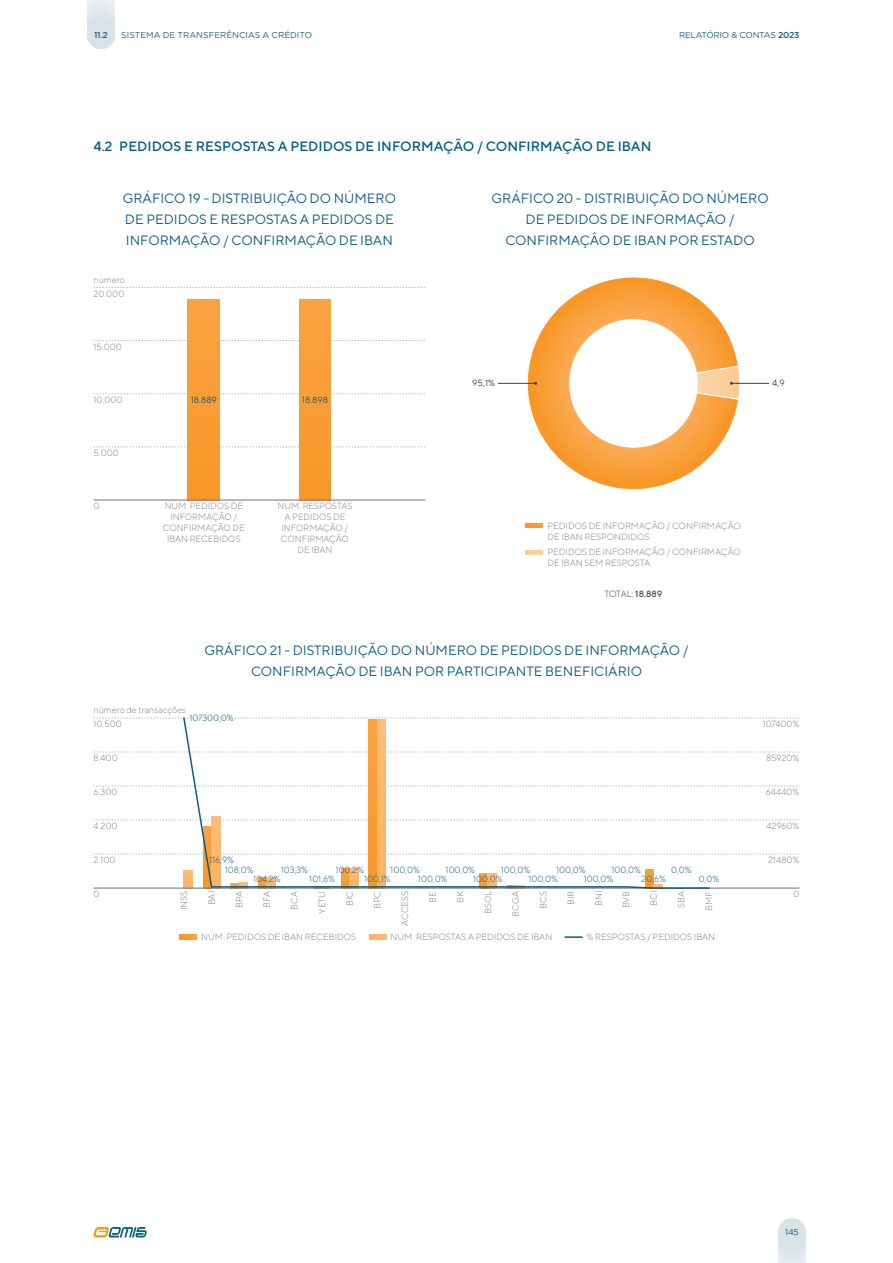
<style>
.page{position:relative;width:893px;height:1263px;background:#fff}
.page>*{position:absolute;margin:0;border:0;box-sizing:border-box;transform-origin:0 0}
.t1{font:13.5px/21px "TT Norms";color:#105b83;text-align:center}
.t2{font:500 13.5px "TT Norms";color:#005b85}
.t3{font:300 9px/10.8px "TT Norms";color:#808080}
.t4{font:300 9px/9.4px "TT Norms";color:#105b83}
.t5{font:9px "TT Norms";color:#105b83}
.t6{font:300 9px "TT Norms";letter-spacing:-.04em;color:#404040}
.t7{font:9px "TT Norms";color:#404040}
.t8{font:8.7px "Gotham Rounded";color:#1e5f85}
.t9{font:8.7px "Gotham Rounded";letter-spacing:-.025em;color:#1e5f85}
.t10{font:500 8.7px "Gotham Rounded";color:#1e5f85}
.s1{font-weight:500}
</style>
<div class="page">
<svg style="left:93px;top:1227px;width:54px;height:10px"></svg>
<svg style="left:87px;top:39px;width:28px;height:10px"></svg>
<svg style="left:87px;top:0;width:28px;height:10px"></svg>
<div style="left:87px;top:0;width:28px;height:27px;background:#e7edf0;border-radius:50%"></div>
<div style="left:87px;top:4px;width:28px;height:28px;background:#e4eaee;border-radius:50%"></div>
<div style="left:87px;top:9px;width:28px;height:27px;background:#dfe8ec;border-radius:50%"></div>
<div style="left:87px;top:15px;width:28px;height:28px;background:#d9e3e9;border-radius:50%"></div>
<div style="left:87px;top:22px;width:28px;height:27px;background:#d9e2e7;border-radius:50%"></div>
<svg style="left:778px;top:1253px;width:28px;height:10px"></svg>
<div style="left:778px;top:1236px;width:28px;height:27px;background:#e4eaee;border-radius:50%"></div>
<div style="left:778px;top:1231px;width:28px;height:28px;background:#e0e8ec;border-radius:50%"></div>
<div style="left:778px;top:1227px;width:28px;height:28px;background:#dce6eb;border-radius:50%"></div>
<div style="left:778px;top:1225px;width:28px;height:27px;background:#d9e3e9;border-radius:50%"></div>
<div style="left:778px;top:1218px;width:28px;height:28px;background:#d9e2e7;border-radius:50%"></div>
<svg style="left:94px;top:393px;width:331px;height:1px"></svg>
<svg style="left:94px;top:446px;width:331px;height:1px"></svg>
<svg style="left:94px;top:287px;width:331px;height:1px"></svg>
<svg style="left:94px;top:340px;width:331px;height:1px"></svg>
<div style="left:188px;top:299px;width:32px;height:201px;background:#f99d35"></div>
<div style="left:299px;top:299px;width:32px;height:201px;background:#f99d35"></div>
<hr style="left:94px;top:499px;width:331px;height:2px;background:#808080">
<svg style="left:520px;top:277px;width:192px;height:213px"></svg>
<hr style="left:526px;top:524px;width:17px;height:4px;background:#f99d34">
<hr style="left:526px;top:550px;width:17px;height:4px;background:#fcce99">
<hr style="left:731px;top:383px;width:38px;height:1px;background:#404040">
<svg style="left:561px;top:311px;width:179px;height:144px"></svg>
<hr style="left:498px;top:383px;width:38px;height:1px;background:#404040">
<svg style="left:94px;top:786px;width:705px;height:1px"></svg>
<svg style="left:94px;top:718px;width:705px;height:1px"></svg>
<svg style="left:94px;top:752px;width:705px;height:1px"></svg>
<svg style="left:94px;top:820px;width:705px;height:1px"></svg>
<svg style="left:94px;top:854px;width:705px;height:1px"></svg>
<hr style="left:180px;top:935px;width:17px;height:4px;background:#f99d35">
<hr style="left:369px;top:935px;width:17px;height:4px;background:#fcb76e">
<svg style="left:565px;top:936px;width:17px;height:2px"></svg>
<hr style="left:94px;top:887px;width:705px;height:2px;background:#808080">
<svg style="left:182px;top:717px;width:529px;height:172px"></svg>
<p class="t10" style="left:94px;top:29px;width:15px">11.2</p>
<p class="t8" style="left:121px;top:29px;width:192px">SISTEMA DE TRANSFERÊNCIAS A CRÉDITO</p>
<p class="t9" style="left:679px;top:29px;width:122px">RELATÓRIO &amp; CONTAS <span class="s1">2023</span></p>
<h1 class="t2" style="left:94px;top:138px;width:559px">4.2 PEDIDOS E RESPOSTAS A PEDIDOS DE INFORMAÇÃO / CONFIRMAÇÃO DE IBAN</h1>
<h1 class="t1" style="left:123px;top:188px;width:275px;text-align:left">GRÁFICO 19 - DISTRIBUIÇÃO DO NÚMERO<br>DE PEDIDOS E RESPOSTAS A PEDIDOS DE<br>INFORMAÇÃO / CONFIRMAÇÃO DE IBAN</h1>
<p class="t3" style="left:94px;top:273px;width:33px;line-height:13.8px">número<br>20.000</p>
<h1 class="t1" style="left:491px;top:188px;width:279px">GRÁFICO 20 - DISTRIBUIÇÃO DO NÚMERO<br>DE PEDIDOS DE INFORMAÇÃO /<br>CONFIRMAÇÂO DE IBAN POR ESTADO</h1>
<p class="t3" style="left:94px;top:341px;width:30px">15.000</p>
<p class="t3" style="left:94px;top:394px;width:31px">10.000</p>
<p class="t3" style="left:94px;top:447px;width:27px">5.000</p>
<p class="t5" style="left:191px;top:394px;width:28px">18.889</p>
<p class="t5" style="left:302px;top:394px;width:28px">18.898</p>
<p class="t3" style="left:94px;top:501px;width:8px">0</p>
<p class="t3" style="left:163px;top:501px;width:83px;text-align:center">NUM. PEDIDOS DE<br>INFORMAÇÃO /<br>CONFIRMAÇÃO DE<br>IBAN RECEBIDOS</p>
<p class="t3" style="left:278px;top:501px;width:76px;text-align:center">NUM. RESPOSTAS<br>A PEDIDOS DE<br>INFORMAÇÃO /<br>CONFIRMAÇÃO<br>DE IBAN</p>
<p class="t7" style="left:472px;top:378px;width:24px">95,1%</p>
<p class="t7" style="left:772px;top:378px;width:14px">4,9</p>
<p class="t3" style="left:547px;top:520px;width:195px">PEDIDOS DE INFORMAÇÃO / CONFIRMAÇÃO<br>DE IBAN RESPONDIDOS</p>
<p class="t3" style="left:547px;top:547px;width:195px">PEDIDOS DE INFORMAÇÃO / CONFIRMAÇÃO<br>DE IBAN SEM RESPOSTA</p>
<p class="t6" style="left:605px;top:588px;width:59px">TOTAL: <span class="s1">18.889</span></p>
<h1 class="t1" style="left:204px;top:639px;width:486px">GRÁFICO 21 - DISTRIBUIÇÃO DO NÚMERO DE PEDIDOS DE INFORMAÇÃO /<br>CONFIRMAÇÃO DE IBAN POR PARTICIPANTE BENEFICIÁRIO</h1>
<p class="t3" style="left:94px;top:705px;width:94px">número de transacções</p>
<p class="t4" style="left:190px;top:713px;width:46px">107300,0%</p>
<p class="t3" style="left:94px;top:718px;width:30px">10.500</p>
<p class="t3" style="left:94px;top:752px;width:26px">8.400</p>
<p class="t3" style="left:94px;top:786px;width:25px">6.300</p>
<p class="t3" style="left:94px;top:821px;width:25px">4.200</p>
<p class="t3" style="left:94px;top:855px;width:23px">2.100</p>
<p class="t3" style="left:94px;top:889px;width:8px">0</p>
<p class="t4" style="left:209px;top:855px;width:26px">116,9%</p>
<p class="t4" style="left:253px;top:864px;width:29px;text-indent:-28px">108,0%<br>104,2%</p>
<p class="t4" style="left:281px;top:864px;width:29px">103,3%</p>
<p class="t4" style="left:336px;top:864px;width:30px">100,2%</p>
<p class="t4" style="left:364px;top:874px;width:28px">100,1%</p>
<p class="t4" style="left:418px;top:864px;width:31px;text-indent:-28px">100,0%<br>100,0%</p>
<p class="t4" style="left:473px;top:864px;width:31px;text-indent:-28px">100,0%<br>100,0%</p>
<p class="t4" style="left:528px;top:864px;width:31px;text-indent:-28px">100,0%<br>100,0%</p>
<p class="t4" style="left:584px;top:864px;width:31px;text-indent:-28px">100,0%<br>100,0%</p>
<p class="t4" style="left:611px;top:864px;width:31px">100,0%</p>
<p class="t4" style="left:671px;top:864px;width:22px">0,0%</p>
<p class="t4" style="left:309px;top:874px;width:27px">101,6%</p>
<p class="t4" style="left:642px;top:874px;width:26px">20,6%</p>
<p class="t4" style="left:699px;top:874px;width:22px">0,0%</p>
<p class="t3" style="left:178px;top:910px;width:21px;rotate:-90deg">INSS</p>
<p class="t3" style="left:206px;top:905px;width:16px;rotate:-90deg">BAI</p>
<p class="t3" style="left:234px;top:908px;width:19px;rotate:-90deg">BPA</p>
<p class="t3" style="left:261px;top:908px;width:18px;rotate:-90deg">BFA</p>
<p class="t3" style="left:289px;top:910px;width:20px;rotate:-90deg">BCA</p>
<p class="t3" style="left:316px;top:914px;width:24px;rotate:-90deg">YETU</p>
<p class="t3" style="left:344px;top:906px;width:16px;rotate:-90deg">BIC</p>
<p class="t3" style="left:372px;top:909px;width:20px;rotate:-90deg">BPC</p>
<p class="t3" style="left:399px;top:925px;width:36px;rotate:-90deg">ACCESS</p>
<p class="t3" style="left:427px;top:902px;width:13px;rotate:-90deg">BE</p>
<p class="t3" style="left:455px;top:903px;width:13px;rotate:-90deg">BK</p>
<p class="t3" style="left:482px;top:914px;width:25px;rotate:-90deg">BSOL</p>
<p class="t3" style="left:510px;top:916px;width:27px;rotate:-90deg">BCGA</p>
<p class="t3" style="left:538px;top:908px;width:19px;rotate:-90deg">BCS</p>
<p class="t3" style="left:565px;top:905px;width:16px;rotate:-90deg">BIR</p>
<p class="t3" style="left:593px;top:906px;width:17px;rotate:-90deg">BNI</p>
<p class="t3" style="left:621px;top:908px;width:19px;rotate:-90deg">BVB</p>
<p class="t3" style="left:648px;top:906px;width:16px;rotate:-90deg">BCI</p>
<p class="t3" style="left:676px;top:908px;width:18px;rotate:-90deg">SBA</p>
<p class="t3" style="left:703px;top:910px;width:21px;rotate:-90deg">BMF</p>
<p class="t3" style="left:201px;top:931px;width:157px">NÚM. PEDIDOS DE IBAN RECEBIDOS</p>
<p class="t3" style="left:391px;top:931px;width:163px">NÚM. RESPOSTAS A PEDIDOS DE IBAN</p>
<p class="t3" style="left:587px;top:931px;width:130px">% RESPOSTAS / PEDIDOS IBAN</p>
<p class="t3" style="left:763px;top:718px;width:38px">107400%</p>
<p class="t3" style="left:766px;top:752px;width:35px">85920%</p>
<p class="t3" style="left:766px;top:786px;width:35px">64440%</p>
<p class="t3" style="left:766px;top:821px;width:35px">42960%</p>
<p class="t3" style="left:768px;top:855px;width:33px">21480%</p>
<p class="t3" style="left:793px;top:889px;width:8px">0</p>
<p class="t8" style="left:785px;top:1226px;width:15px">145</p>
</div>
